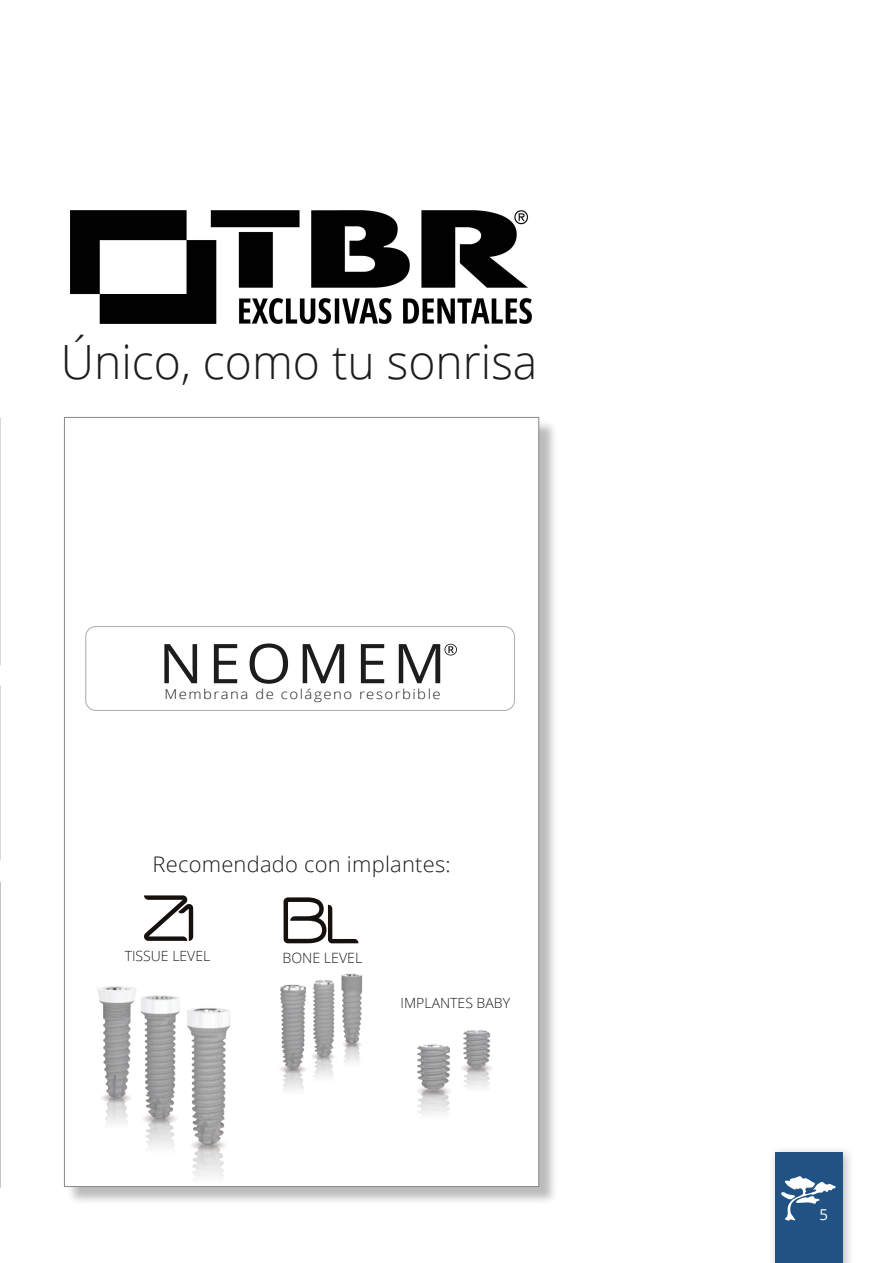
<style>
.page{position:relative;width:893px;height:1263px;background:#fff}
.page>*{position:absolute;margin:0;border:0;box-sizing:border-box;transform-origin:0 0}
.t1{font:300 47.25px "Open Sans";color:#1d1d1b}
.t2{font:300 21.45px "Open Sans";letter-spacing:.01em;color:#1d1d1b}
.t3{font:15px "Open Sans";color:#fff}
.t4{font:300 14.1px "Open Sans";color:#1d1d1b}
.t5{font:300 13.65px "Open Sans";letter-spacing:.1em;color:#1d1d1b;scale:1.1 1}
</style>
<div class="page">
<div style="left:769px;top:1146px;width:85px;height:117px;background:#1d1d1b;opacity:.3"></div>
<div style="left:774px;top:1152px;width:68px;height:111px;background:#205283"></div>
<svg style="left:781px;top:1176px;width:55px;height:44px"></svg>
<svg style="left:0;top:418px;width:1px;height:247px"></svg>
<svg style="left:0;top:686px;width:1px;height:174px"></svg>
<svg style="left:0;top:882px;width:1px;height:305px"></svg>
<div style="left:66px;top:420px;width:492px;height:785px;background:#1d1d1b;opacity:.3"></div>
<div style="left:64px;top:417px;width:475px;height:770px;background:#fff;border:1px solid #878787"></div>
<img style="left:341px;top:973px;width:22px;height:90px">
<img style="left:280px;top:984px;width:25px;height:107px">
<img style="left:305px;top:978px;width:37px;height:100px">
<img style="left:97px;top:986px;width:39px;height:138px">
<img style="left:130px;top:992px;width:50px;height:127px">
<img style="left:133px;top:1117px;width:45px;height:31px">
<img style="left:172px;top:1143px;width:53px;height:34px">
<img style="left:178px;top:1003px;width:53px;height:141px">
<img style="left:417px;top:1044px;width:33px;height:71px">
<img style="left:462px;top:1030px;width:30px;height:59px">
<svg style="left:144px;top:895px;width:49px;height:46px"></svg>
<svg style="left:284px;top:897px;width:74px;height:46px"></svg>
<div style="left:85px;top:626px;width:430px;height:85px;border:1px solid #b2b2b2;border-radius:10px"></div>
<svg style="left:164px;top:643px;width:293px;height:41px"></svg>
<img style="left:70px;top:210px;width:462px;height:114px">
<h1 class="t1" style="left:61px;top:329px;width:478px">Único, como tu sonrisa</h1>
<p class="t5" style="left:164px;top:685px;width:253px">Membrana de colágeno resorbible</p>
<h2 class="t2" style="left:153px;top:849px;width:300px">Recomendado con implantes:</h2>
<p class="t4" style="left:125px;top:946px;width:87px">TISSUE LEVEL</p>
<p class="t4" style="left:282px;top:948px;width:81px">BONE LEVEL</p>
<p class="t4" style="left:401px;top:993px;width:111px">IMPLANTES BABY</p>
<p class="t3" style="left:820px;top:1204px;width:10px">5</p>
</div>
